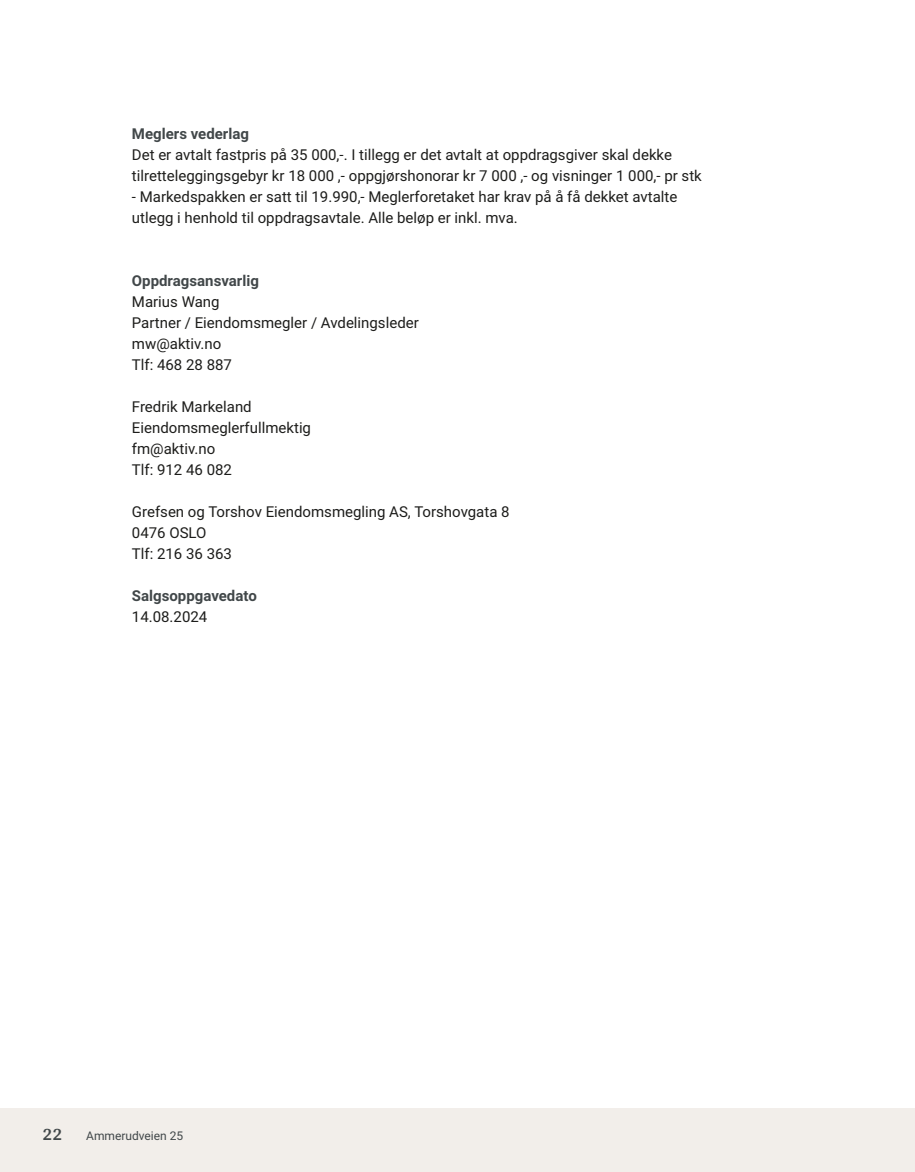
<style>
.page{position:relative;width:915px;height:1172px;background:#fff}
.page>*{position:absolute;margin:0;border:0;box-sizing:border-box;transform-origin:0 0}
.t1{font:700 18px "Arya";color:#414749}
.t2{font:15px/21px "Roboto";color:#1d1d1b}
.t3{font:700 15px "Roboto";color:#414749}
.t4{font:12px "Roboto";color:#414749}
</style>
<div class="page">
<div style="left:0;top:1108px;width:914px;height:64px;background:#f2eeea"></div>
<p class="t3" style="left:132px;top:123px;width:119px">Meglers vederlag</p>
<p class="t2" style="left:132px;top:143px;width:571px">Det er avtalt fastpris på 35 000,‑. I tillegg er det avtalt at oppdragsgiver skal dekke tilretteleggingsgebyr kr 18 000 ,‑ oppgjørshonorar kr 7 000 ,‑ og visninger 1 000,‑ pr stk ‑ Markedspakken er satt til 19.990,‑ Meglerforetaket har krav på å få dekket avtalte utlegg i henhold til oppdragsavtale. Alle beløp er inkl. mva.</p>
<p class="t3" style="left:132px;top:270px;width:128px">Oppdragsansvarlig</p>
<p class="t2" style="left:132px;top:290px;width:288px">Marius Wang<br>Partner / Eiendomsmegler / Avdelingsleder mw@aktiv.no<br>Tlf: 468 28 887</p>
<p class="t2" style="left:132px;top:395px;width:180px">Fredrik Markeland<br>Eiendomsmeglerfullmektig fm@aktiv.no<br>Tlf: 912 46 082</p>
<p class="t2" style="left:132px;top:500px;width:379px">Grefsen og Torshov Eiendomsmegling AS, Torshovgata 8<br>0476 OSLO<br>Tlf: 216 36 363</p>
<p class="t3" style="left:132px;top:585px;width:126px">Salgsoppgavedato</p>
<p class="t2" style="left:132px;top:605px;width:77px">14.08.2024</p>
<p class="t1" style="left:43px;top:1123px;width:21px">22</p>
<p class="t4" style="left:86px;top:1127px;width:99px">Ammerudveien 25</p>
</div>
